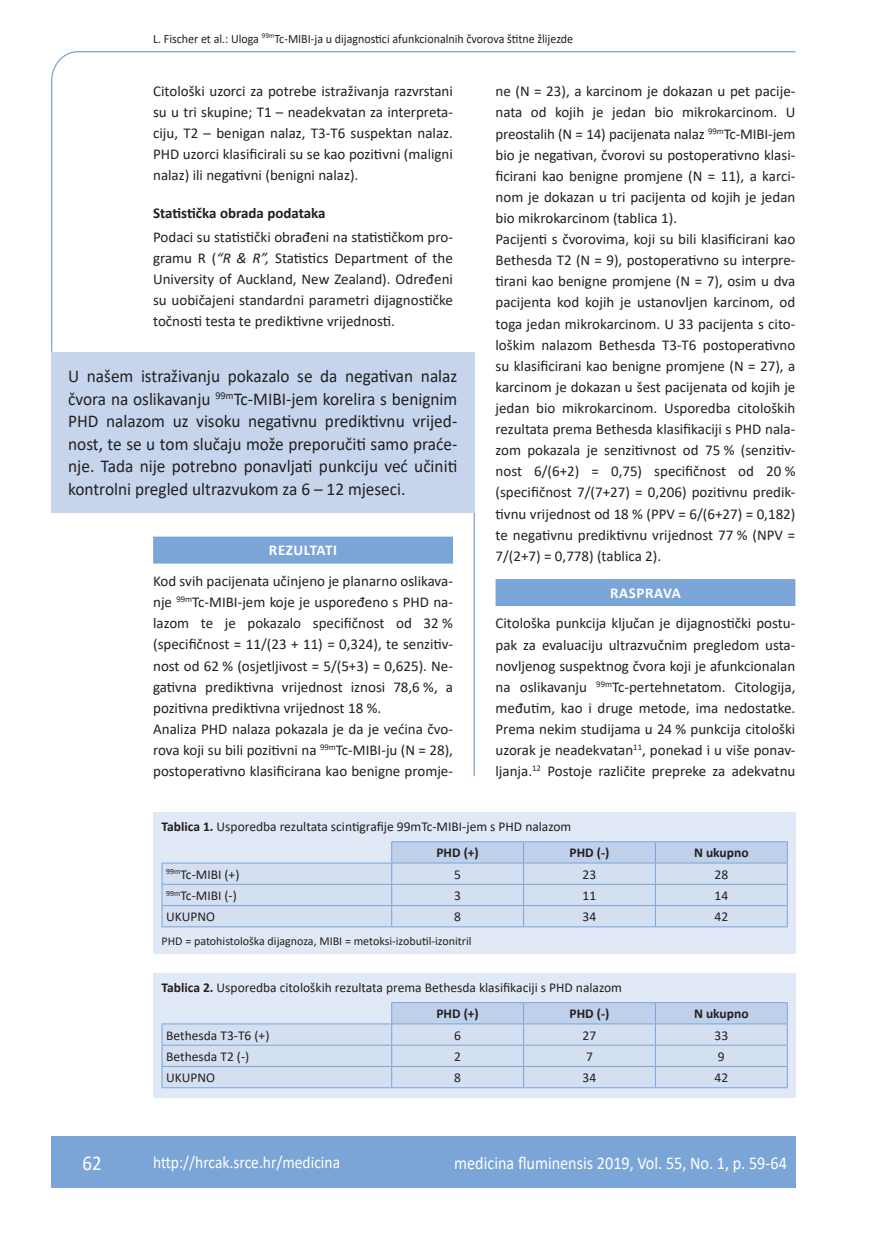
<style>
.page{position:relative;width:872px;height:1234px;background:#fff}
.page>*{position:absolute;margin:0;border:0;box-sizing:border-box;transform-origin:0 0}
.t1{font:21px "Calibri";color:#fff;scale:.9 1}
.anterfile{font:18px/22.5px "Calibri";color:#231f20;text-align:justify;scale:.96 1}
.t2{font:18px "Calibri";color:#fff;scale:.9 1}
.t3{font:17.25px "Calibri";color:#fff;scale:.9 1}
.osnovni_tekst{font:15px/21.1px "Calibri";color:#231f20;text-align:justify}
.podnaslov{font:700 15px "Calibri";color:#231f20}
.naslov_ruler{font:700 15px "Calibri";letter-spacing:.04em;color:#fff}
.potpis_slika{font:13.5px "Calibri";color:#231f20}
.tablica{font:13.5px "Calibri";color:#231f20}
.tablica-2{font:700 13.5px "Calibri";color:#231f20}
.glava{font:12.75px "Calibri";color:#231f20;scale:.94 1}
.legenda{font:12px "Calibri";color:#231f20}
.s1{font-style:italic}
.s2{font-weight:700}
</style>
<div class="page">
<svg style="left:51px;top:51px;width:745px;height:302px"></svg>
<hr style="left:473px;top:512px;width:2px;height:264px;background:#7ca5d7">
<div style="left:51px;top:1135px;width:744px;height:51px;background:#7ca5d7"></div>
<div style="left:495px;top:579px;width:300px;height:27px;background:#7ca5d7"></div>
<div style="left:51px;top:352px;width:423px;height:160px;background:#c6d5ec"></div>
<div style="left:153px;top:973px;width:642px;height:124px;background:#e1e9f6"></div>
<svg style="left:162px;top:1002px;width:626px;height:85px"></svg>
<hr style="left:162px;top:1087px;width:230px;height:1px;background:#7ca5d7">
<hr style="left:392px;top:1087px;width:131px;height:1px;background:#7ca5d7">
<hr style="left:523px;top:1087px;width:132px;height:1px;background:#7ca5d7">
<hr style="left:655px;top:1087px;width:132px;height:1px;background:#7ca5d7">
<div style="left:153px;top:812px;width:642px;height:141px;background:#e1e9f6"></div>
<svg style="left:162px;top:841px;width:626px;height:85px"></svg>
<hr style="left:162px;top:926px;width:230px;height:1px;background:#7ca5d7">
<hr style="left:392px;top:926px;width:131px;height:1px;background:#7ca5d7">
<hr style="left:523px;top:926px;width:132px;height:1px;background:#7ca5d7">
<hr style="left:655px;top:926px;width:132px;height:1px;background:#7ca5d7">
<div style="left:153px;top:536px;width:300px;height:27px;background:#7ca5d7"></div>
<p class="glava" style="left:153px;top:29px;width:448px">L. Fischer et al.: Uloga <sup>99m</sup>Tc-MIBI-ja u dijagnostici afunkcionalnih čvorova štitne žlijezde</p>
<p class="osnovni_tekst" style="left:153px;top:80px;width:301px">Citološki uzorci za potrebe istraživanja razvrstani su u tri skupine; T1 – neadekvatan za interpreta&shy;ciju, T2 – benigan nalaz, T3-T6 suspektan nalaz.<br>PHD uzorci klasificirali su se kao pozitivni (maligni nalaz) ili negativni (benigni nalaz).</p>
<p class="podnaslov" style="left:153px;top:203px;width:174px">Statistička obrada podataka</p>
<p class="osnovni_tekst" style="left:153px;top:226px;width:301px">Podaci su statistički obrađeni na statističkom pro&shy;gramu R (<span class="s1">“R &amp; R”,</span> Statistics Department of the University of Auckland, New Zealand). Određeni su uobičajeni standardni parametri dijagnostičke točnosti testa te prediktivne vrijednosti.</p>
<p class="anterfile" style="left:68px;top:364px;width:407px">U našem istraživanju pokazalo se da negativan nalaz čvora na oslikavanju <sup>99m</sup>Tc-MIBI-jem korelira s benignim PHD nalazom uz visoku negativnu prediktivnu vrijed&shy;nost, te se u tom slučaju može preporučiti samo praće&shy;nje. Tada nije potrebno ponavljati punkciju već učiniti kontrolni pregled ultrazvukom za 6 – 12 mjeseci.</p>
<p class="naslov_ruler" style="left:269px;top:539px;width:70px">REZULTATI</p>
<p class="osnovni_tekst" style="left:153px;top:570px;width:301px">Kod svih pacijenata učinjeno je planarno oslikava&shy;nje <sup>99m</sup>Tc-MIBI-jem koje je uspoređeno s PHD na&shy;lazom te je pokazalo specifičnost od 32 % (specifičnost = 11/(23 + 11) = 0,324), te senzitiv&shy;nost od 62 % (osjetljivost = 5/(5+3) = 0,625). Ne&shy;gativna prediktivna vrijednost iznosi 78,6 %, a pozitivna prediktivna vrijednost 18 %.</p>
<p class="osnovni_tekst" style="left:153px;top:717px;width:301px">Analiza PHD nalaza pokazala je da je većina čvo&shy;rova koji su bili pozitivni na <sup>99m</sup>Tc-MIBI-ju (N = 28), postoperativno klasificirana kao benigne promje-</p>
<p class="osnovni_tekst" style="left:495px;top:80px;width:301px">ne (N = 23), a karcinom je dokazan u pet pacije&shy;nata od kojih je jedan bio mikrokarcinom. U preostalih (N = 14) pacijenata nalaz <sup>99m</sup>Tc-MIBI-jem bio je negativan, čvorovi su postoperativno klasi&shy;ficirani kao benigne promjene (N = 11), a karci&shy;nom je dokazan u tri pacijenta od kojih je jedan bio mikrokarcinom (tablica 1).</p>
<p class="osnovni_tekst" style="left:495px;top:228px;width:301px">Pacijenti s čvorovima, koji su bili klasificirani kao Bethesda T2 (N = 9), postoperativno su interpre&shy;tirani kao benigne promjene (N = 7), osim u dva pacijenta kod kojih je ustanovljen karcinom, od toga jedan mikrokarcinom. U 33 pacijenta s cito&shy;loškim nalazom Bethesda T3-T6 postoperativno su klasificirani kao benigne promjene (N = 27), a karcinom je dokazan u šest pacijenata od kojih je jedan bio mikrokarcinom. Usporedba citoloških rezultata prema Bethesda klasifikaciji s PHD nala&shy;zom pokazala je senzitivnost od 75 % (senzitiv&shy;nost 6/(6+2) = 0,75) specifičnost od 20 % (specifičnost 7/(7+27) = 0,206) pozitivnu predik&shy;tivnu vrijednost od 18 % (PPV = 6/(6+27) = 0,182) te negativnu prediktivnu vrijednost 77 % (NPV = 7/(2+7) = 0,778) (tablica 2).</p>
<p class="naslov_ruler" style="left:610px;top:582px;width:72px">RASPRAVA</p>
<p class="osnovni_tekst" style="left:495px;top:612px;width:301px">Citološka punkcija ključan je dijagnostički postu&shy;pak za evaluaciju ultrazvučnim pregledom usta&shy;novljenog suspektnog čvora koji je afunkcionalan na oslikavanju <sup>99m</sup>Tc-pertehnetatom. Citologija, međutim, kao i druge metode, ima nedostatke.<br>Prema nekim studijama u 24 % punkcija citološki uzorak je neadekvatan<sup>11</sup>, ponekad i u više ponav&shy;ljanja.<sup>12</sup> Postoje različite prepreke za adekvatnu</p>
<p class="potpis_slika" style="left:162px;top:817px;width:411px"><span class="s2">Tablica 1.</span> Usporedba rezultata scintigrafije 99mTc-MIBI-jem s PHD nalazom</p>
<p class="tablica-2" style="left:436px;top:843px;width:44px">PHD (+)</p>
<p class="tablica-2" style="left:569px;top:843px;width:41px">PHD (-)</p>
<p class="tablica-2" style="left:694px;top:843px;width:56px">N ukupno</p>
<p class="tablica" style="left:166px;top:864px;width:75px"><sup>99m</sup>Tc-MIBI (+)</p>
<p class="tablica" style="left:454px;top:864px;width:8px">5</p>
<p class="tablica" style="left:582px;top:864px;width:15px">23</p>
<p class="tablica" style="left:714px;top:864px;width:15px">28</p>
<p class="tablica" style="left:166px;top:885px;width:72px"><sup>99m</sup>Tc-MIBI (-)</p>
<p class="tablica" style="left:454px;top:885px;width:8px">3</p>
<p class="tablica" style="left:582px;top:885px;width:15px">11</p>
<p class="tablica" style="left:714px;top:885px;width:15px">14</p>
<p class="tablica" style="left:166px;top:907px;width:50px">UKUPNO</p>
<p class="tablica" style="left:454px;top:907px;width:8px">8</p>
<p class="tablica" style="left:582px;top:907px;width:15px">34</p>
<p class="tablica" style="left:714px;top:907px;width:15px">42</p>
<p class="legenda" style="left:162px;top:932px;width:311px">PHD = patohistološka dijagnoza, MIBI = metoksi-izobutil-izonitril</p>
<p class="potpis_slika" style="left:162px;top:977px;width:462px"><span class="s2">Tablica 2.</span> Usporedba citoloških rezultata prema Bethesda klasifikaciji s PHD nalazom</p>
<p class="tablica-2" style="left:436px;top:1004px;width:44px">PHD (+)</p>
<p class="tablica-2" style="left:569px;top:1004px;width:41px">PHD (-)</p>
<p class="tablica-2" style="left:694px;top:1004px;width:56px">N ukupno</p>
<p class="tablica" style="left:166px;top:1025px;width:105px">Bethesda T3-T6 (+)</p>
<p class="tablica" style="left:454px;top:1025px;width:8px">6</p>
<p class="tablica" style="left:582px;top:1025px;width:15px">27</p>
<p class="tablica" style="left:714px;top:1025px;width:15px">33</p>
<p class="tablica" style="left:166px;top:1046px;width:84px">Bethesda T2 (-)</p>
<p class="tablica" style="left:454px;top:1046px;width:8px">2</p>
<p class="tablica" style="left:586px;top:1046px;width:8px">7</p>
<p class="tablica" style="left:718px;top:1046px;width:8px">9</p>
<p class="tablica" style="left:166px;top:1068px;width:50px">UKUPNO</p>
<p class="tablica" style="left:454px;top:1068px;width:8px">8</p>
<p class="tablica" style="left:582px;top:1068px;width:15px">34</p>
<p class="tablica" style="left:714px;top:1068px;width:15px">42</p>
<p class="t1" style="left:82px;top:1147px;width:23px">62</p>
<p class="t3" style="left:153px;top:1149px;width:209px">http://hrcak.srce.hr/medicina</p>
<p class="t2" style="left:454px;top:1149px;width:371px">medicina fluminensis 2019, Vol. 55, No. 1, p. 59-64</p>
</div>
